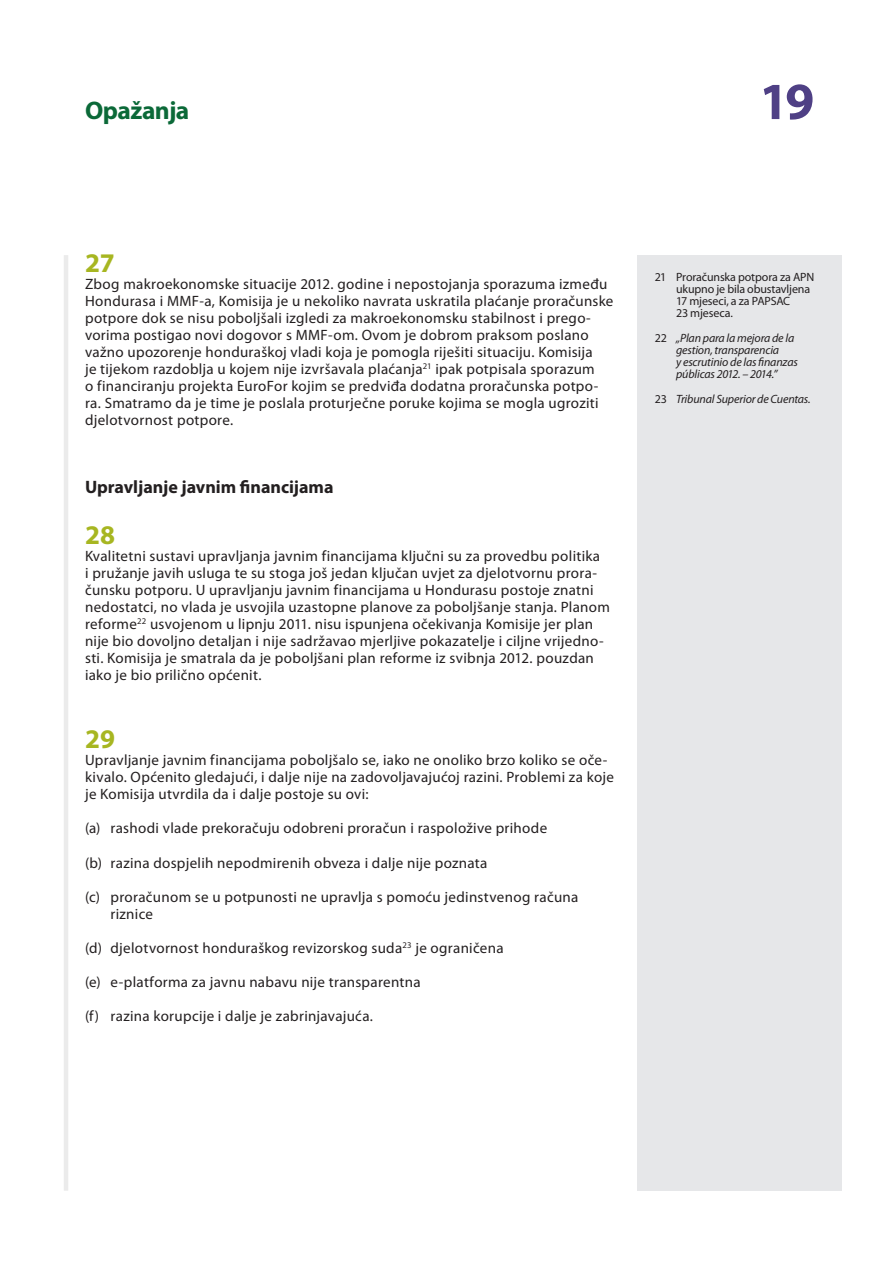
<style>
.page{position:relative;width:893px;height:1263px;background:#fff}
.page>*{position:absolute;margin:0;border:0;box-sizing:border-box;transform-origin:0 0}
.t1{font:700 52.5px "Myriad Pro";color:#4f4085}
.E_05_-_CHAP__1__TEXT{font:700 27px "Myriad Pro";color:#a7b621}
.t2{font:700 25.5px "Myriad Pro";letter-spacing:-.02em;color:#0b6938}
.E_04_-_CHAP__TITRE_B{font:700 18px "Myriad Pro";color:#231f20}
.E_05_-_CHAP__1__TEXT-2{font:15px/17px "Myriad Pro";letter-spacing:.02em;color:#231f20}
.E_07_-_CHAP___a__TEX{font:15px/17px "Myriad Pro";letter-spacing:.02em;color:#231f20}
.E_08_-_CHAP__FOOTNOT{font:italic 12px/12px "Myriad Pro";letter-spacing:-.015em;color:#231f20}
.E_08_-_CHAP__FOOTNOT-2{font:12px/12px "Myriad Pro";letter-spacing:-.01em;color:#231f20}
.s1{font-style:normal}
</style>
<div class="page">
<hr style="left:64px;top:255px;width:4px;height:936px;background:#ebebeb">
<div style="left:638px;top:255px;width:204px;height:936px;background:#e6e7e9"></div>
<h3 class="t2" style="left:85px;top:94px;width:106px">Opažanja</h3>
<h1 class="t1" style="left:759px;top:67px;width:57px">19</h1>
<p class="E_05_-_CHAP__1__TEXT" style="left:85px;top:245px;width:31px">27</p>
<p class="E_05_-_CHAP__1__TEXT-2" style="left:85px;top:276px;width:530px">Zbog makroekonomske situacije 2012. godine i nepostojanja sporazuma između Hondurasa i MMF-a, Komisija je u nekoliko navrata uskratila plaćanje proračunske potpore dok se nisu poboljšali izgledi za makroekonomsku stabilnost i prego&shy;vorima postigao novi dogovor s MMF-om. Ovom je dobrom praksom poslano važno upozorenje honduraškoj vladi koja je pomogla riješiti situaciju. Komisija<br>je tijekom razdoblja u kojem nije izvršavala plaćanja<sup>21</sup> ipak potpisala sporazum<br>o financiranju projekta EuroFor kojim se predviđa dodatna proračunska potpo&shy;ra. Smatramo da je time je poslala proturječne poruke kojima se mogla ugroziti djelotvornost potpore.</p>
<p class="E_04_-_CHAP__TITRE_B" style="left:85px;top:475px;width:250px">Upravljanje javnim financijama</p>
<p class="E_05_-_CHAP__1__TEXT" style="left:85px;top:518px;width:32px">28</p>
<p class="E_05_-_CHAP__1__TEXT-2" style="left:85px;top:548px;width:526px">Kvalitetni sustavi upravljanja javnim financijama ključni su za provedbu politika<br>i pružanje javih usluga te su stoga još jedan ključan uvjet za djelotvornu prora&shy;čunsku potporu. U upravljanju javnim financijama u Hondurasu postoje znatni nedostatci, no vlada je usvojila uzastopne planove za poboljšanje stanja. Planom reforme<sup>22</sup> usvojenom u lipnju 2011. nisu ispunjena očekivanja Komisije jer plan nije bio dovoljno detaljan i nije sadržavao mjerljive pokazatelje i ciljne vrijedno&shy;sti. Komisija je smatrala da je poboljšani plan reforme iz svibnja 2012. pouzdan iako je bio prilično općenit.</p>
<p class="E_05_-_CHAP__1__TEXT" style="left:85px;top:722px;width:32px">29</p>
<p class="E_05_-_CHAP__1__TEXT-2" style="left:85px;top:752px;width:530px">Upravljanje javnim financijama poboljšalo se, iako ne onoliko brzo koliko se oče&shy;kivalo. Općenito gledajući, i dalje nije na zadovoljavajućoj razini. Problemi za koje je Komisija utvrdila da i dalje postoje su ovi:</p>
<p class="E_07_-_CHAP___a__TEX" style="left:85px;top:820px;width:464px">(a) rashodi vlade prekoračuju odobreni proračun i raspoložive prihode</p>
<p class="E_07_-_CHAP___a__TEX" style="left:85px;top:854px;width:404px">(b) razina dospjelih nepodmirenih obveza i dalje nije poznata</p>
<p class="E_07_-_CHAP___a__TEX" style="left:111px;top:888px;width:469px;text-indent:-26px">(c) proračunom se u potpunosti ne upravlja s pomoću jedinstvenog računa riznice</p>
<p class="E_07_-_CHAP___a__TEX" style="left:85px;top:939px;width:420px">(d) djelotvornost honduraškog revizorskog suda<sup>23</sup> je ograničena</p>
<p class="E_07_-_CHAP___a__TEX" style="left:85px;top:973px;width:337px">(e) e-platforma za javnu nabavu nije transparentna</p>
<p class="E_07_-_CHAP___a__TEX" style="left:85px;top:1007px;width:290px">(f) razina korupcije i dalje je zabrinjavajuća.</p>
<p class="E_08_-_CHAP__FOOTNOT-2" style="left:676px;top:271px;width:140px;text-indent:-21px">21 Proračunska potpora za APN ukupno je bila obustavljena<br>17 mjeseci, a za PAPSAC<br>23 mjeseca.</p>
<p class="E_08_-_CHAP__FOOTNOT" style="left:676px;top:332px;width:123px;text-indent:-21px"><span class="s1">22</span> „Plan para la mejora de la gestion, transparencia<br>y escrutinio de las finanzas públicas 2012. – 2014.”</p>
<p class="E_08_-_CHAP__FOOTNOT" style="left:655px;top:392px;width:157px"><span class="s1">23</span> Tribunal Superior de Cuentas.</p>
</div>
